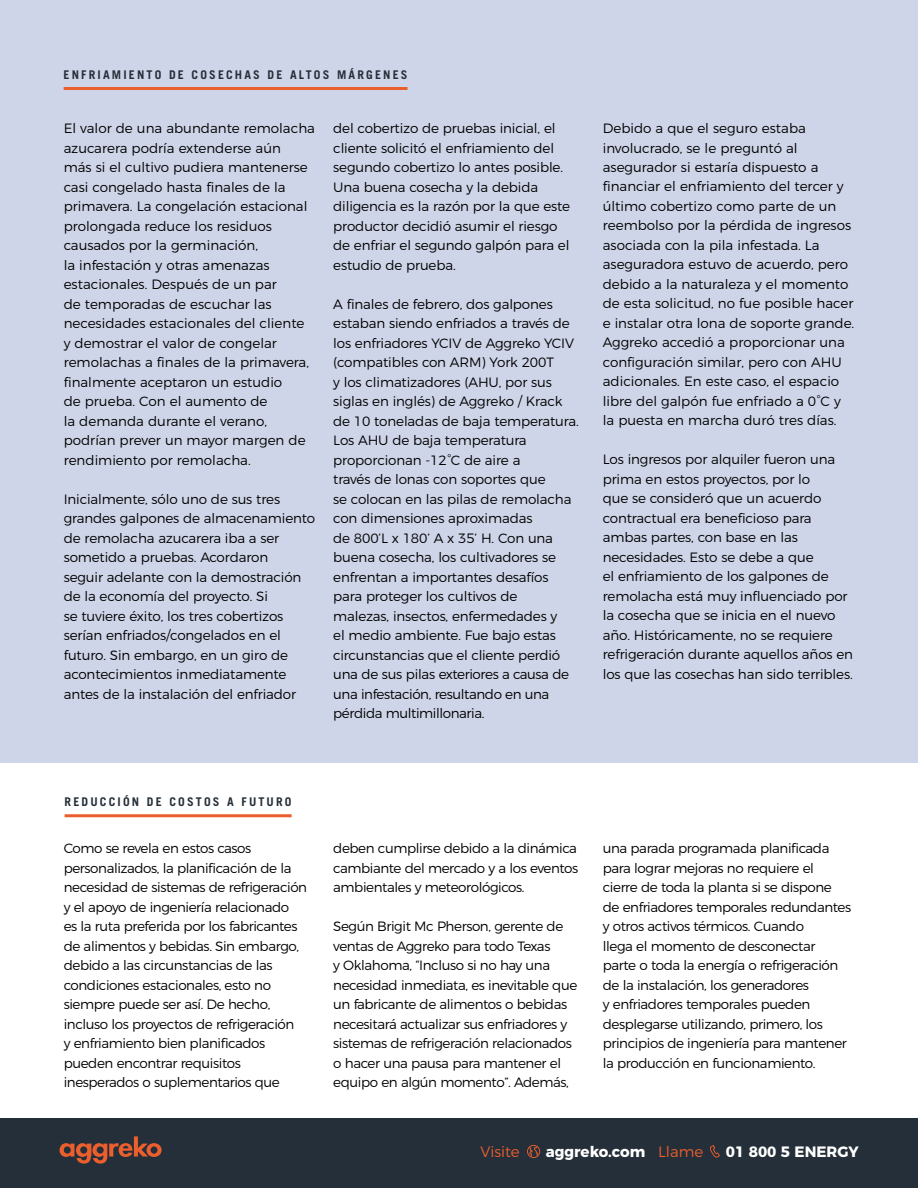
<style>
.page{position:relative;width:918px;height:1188px;background:#fff}
.page>*{position:absolute;margin:0;border:0;box-sizing:border-box;transform-origin:0 0}
.t1{font:700 15px "Montserrat";color:#fff}
.t2{font:300 15px "Montserrat";color:#eb5e2d}
.t3{font:300 13.5px/19.5px "Montserrat";letter-spacing:-.01em;color:#000}
.t4{font:300 13.5px/19.5px "Montserrat";letter-spacing:-.03em;color:#000}
.t5{font:700 12px "Trade Gothic";letter-spacing:.18em;color:#252f39}
.s1{font-weight:300;color:#eb5e2d}
</style>
<div class="page">
<div style="left:0;top:0;width:918px;height:762px;background:#cfd5e8"></div>
<hr style="left:64px;top:87px;width:344px;height:3px;background:#eb5e2d">
<hr style="left:65px;top:814px;width:227px;height:3px;background:#eb5e2d">
<div style="left:0;top:1119px;width:918px;height:69px;background:#252f39"></div>
<svg style="left:60px;top:1136px;width:102px;height:28px"></svg>
<svg style="left:710px;top:1145px;width:10px;height:13px"></svg>
<svg style="left:527px;top:1145px;width:13px;height:13px"></svg>
<p class="t5" style="left:64px;top:67px;width:345px">ENFRIAMIENTO DE COSECHAS DE ALTOS MÁRGENES</p>
<p class="t3" style="left:64px;top:118px;width:253px">El valor de una abundante remolacha azucarera podría extenderse aún<br>más si el cultivo pudiera mantenerse casi congelado hasta finales de la primavera. La congelación estacional prolongada reduce los residuos causados por la germinación,<br>la infestación y otras amenazas estacionales. Después de un par<br>de temporadas de escuchar las necesidades estacionales del cliente<br>y demostrar el valor de congelar remolachas a finales de la primavera, finalmente aceptaron un estudio<br>de prueba. Con el aumento de<br>la demanda durante el verano, podrían prever un mayor margen de rendimiento por remolacha.</p>
<p class="t3" style="left:64px;top:488px;width:253px">Inicialmente, sólo uno de sus tres grandes galpones de almacenamiento de remolacha azucarera iba a ser sometido a pruebas. Acordaron<br>seguir adelante con la demostración de la economía del proyecto. Si<br>se tuviere éxito, los tres cobertizos serían enfriados/congelados en el futuro. Sin embargo, en un giro de acontecimientos inmediatamente antes de la instalación del enfriador</p>
<p class="t3" style="left:333px;top:117px;width:238px">del cobertizo de pruebas inicial, el cliente solicitó el enfriamiento del segundo cobertizo lo antes posible.<br>Una buena cosecha y la debida diligencia es la razón por la que este productor decidió asumir el riesgo de enfriar el segundo galpón para el estudio de prueba.</p>
<p class="t3" style="left:333px;top:293px;width:247px">A finales de febrero, dos galpones estaban siendo enfriados a través de los enfriadores YCIV de Aggreko YCIV (compatibles con ARM) York 200T<br>y los climatizadores (AHU, por sus siglas en inglés) de Aggreko / Krack de 10 toneladas de baja temperatura.<br>Los AHU de baja temperatura proporcionan -12°C de aire a<br>través de lonas con soportes que<br>se colocan en las pilas de remolacha con dimensiones aproximadas<br>de 800’L x 180’ A x 35’ H. Con una buena cosecha, los cultivadores se enfrentan a importantes desafíos para proteger los cultivos de<br>malezas, insectos, enfermedades y<br>el medio ambiente. Fue bajo estas circunstancias que el cliente perdió una de sus pilas exteriores a causa de una infestación, resultando en una pérdida multimillonaria.</p>
<p class="t3" style="left:603px;top:117px;width:253px">Debido a que el seguro estaba involucrado, se le preguntó al asegurador si estaría dispuesto a financiar el enfriamiento del tercer y último cobertizo como parte de un reembolso por la pérdida de ingresos asociada con la pila infestada. La aseguradora estuvo de acuerdo, pero debido a la naturaleza y el momento de esta solicitud, no fue posible hacer e instalar otra lona de soporte grande.<br>Aggreko accedió a proporcionar una configuración similar, pero con AHU adicionales. En este caso, el espacio libre del galpón fue enfriado a 0°C y la puesta en marcha duró tres días.</p>
<p class="t3" style="left:603px;top:449px;width:252px">Los ingresos por alquiler fueron una prima en estos proyectos, por lo<br>que se consideró que un acuerdo contractual era beneficioso para ambas partes, con base en las necesidades. Esto se debe a que<br>el enfriamiento de los galpones de remolacha está muy influenciado por la cosecha que se inicia en el nuevo año. Históricamente, no se requiere refrigeración durante aquellos años en los que las cosechas han sido terribles.</p>
<p class="t5" style="left:65px;top:794px;width:229px">REDUCCIÓN DE COSTOS A FUTURO</p>
<p class="t4" style="left:64px;top:838px;width:245px">Como se revela en estos casos personalizados, la planificación de la necesidad de sistemas de refrigeración y el apoyo de ingeniería relacionado<br>es la ruta preferida por los fabricantes de alimentos y bebidas. Sin embargo, debido a las circunstancias de las condiciones estacionales, esto no siempre puede ser así. De hecho, incluso los proyectos de refrigeración<br>y enfriamiento bien planificados pueden encontrar requisitos inesperados o suplementarios que</p>
<p class="t3" style="left:333px;top:838px;width:247px;text-align:justify">deben cumplirse debido a la dinámica cambiante del mercado y a los eventos ambientales y meteorológicos.</p>
<p class="t4" style="left:333px;top:916px;width:246px">Según Brigit Mc Pherson, gerente de ventas de Aggreko para todo Texas<br>y Oklahoma, “Incluso si no hay una necesidad inmediata, es inevitable que un fabricante de alimentos o bebidas necesitará actualizar sus enfriadores y sistemas de refrigeración relacionados o hacer una pausa para mantener el equipo en algún momento”. Además,</p>
<p class="t4" style="left:603px;top:837px;width:250px">una parada programada planificada para lograr mejoras no requiere el cierre de toda la planta si se dispone de enfriadores temporales redundantes y otros activos térmicos. Cuando<br>llega el momento de desconectar parte o toda la energía o refrigeración de la instalación, los generadores<br>y enfriadores temporales pueden desplegarse utilizando, primero, los principios de ingeniería para mantener la producción en funcionamiento.</p>
<p class="t2" style="left:480px;top:1139px;width:41px">Visite</p>
<p class="t1" style="left:546px;top:1139px;width:159px">aggreko.com <span class="s1">Llame</span></p>
<p class="t1" style="left:726px;top:1139px;width:135px">01 800 5 ENERGY</p>
</div>
